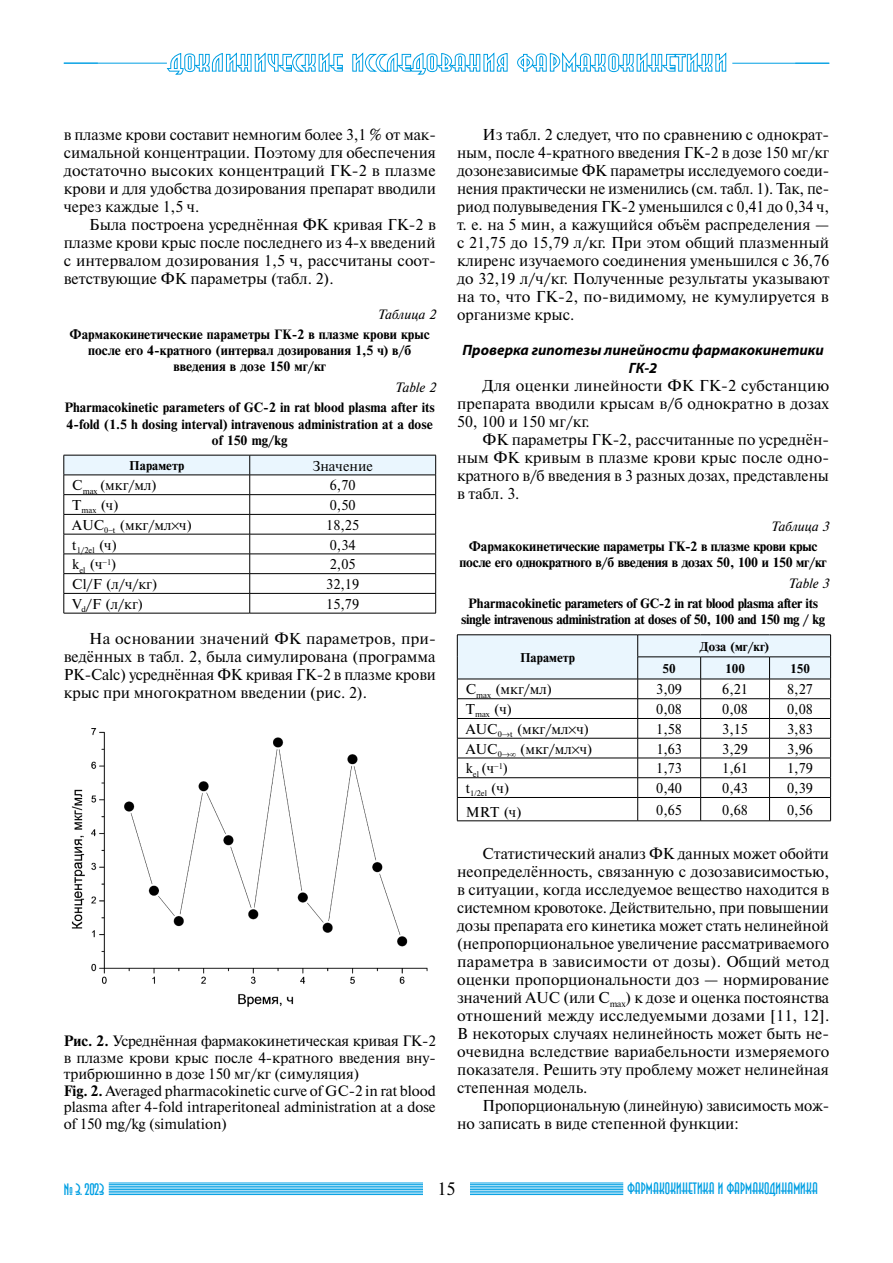
<style>
.page{position:relative;width:893px;height:1263px;background:#fff}
.page>*{position:absolute;margin:0;border:0;box-sizing:border-box;transform-origin:0 0}
.t1{font:18px "Newton C";color:#000}
.t2{font:16.5px "Anna C";color:#009fe3}
.t3{font:16.5px "Anna CTT";color:#009fe3}
.t4{font:15.75px/18px "Newton C";color:#000;text-align:justify}
.t5{font:15px/16.5px "Newton C";color:#000}
.t6{font:italic 700 15px/18px "Myriad Pro";color:#000;text-align:center}
.t7{font:14.25px "Newton C";color:#000}
.t8{font:700 13.5px/16.2px "Newton C";color:#000;text-align:center}
.t9{font:700 13.5px/16.2px "Newton C";letter-spacing:-.03em;color:#000;text-align:center}
.t10{font:700 13.5px/16.2px "Newton C";letter-spacing:-.02em;color:#000;text-align:center}
.t11{font:italic 13.5px "Newton C";color:#000}
.t12{font:700 12.75px "Newton C";color:#000}
.t13{font:8.25px "Newton C";color:#000}
.s1{font-weight:700}
</style>
<div class="page">
<hr style="left:109px;top:1182px;width:514px;height:1px;background:#009fe3">
<hr style="left:109px;top:1184px;width:514px;height:1px;background:#009fe3">
<hr style="left:109px;top:1186px;width:514px;height:1px;background:#009fe3">
<hr style="left:109px;top:1187px;width:514px;height:1px;background:#009fe3">
<hr style="left:109px;top:1189px;width:514px;height:1px;background:#009fe3">
<hr style="left:109px;top:1191px;width:514px;height:1px;background:#009fe3">
<hr style="left:109px;top:1192px;width:514px;height:1px;background:#009fe3">
<hr style="left:109px;top:1194px;width:514px;height:1px;background:#009fe3">
<div style="left:423px;top:1181px;width:46px;height:15px;background:#fff"></div>
<hr style="left:64px;top:63px;width:103px;height:1px;background:#009fe3">
<hr style="left:732px;top:63px;width:97px;height:1px;background:#009fe3">
<svg style="left:166px;top:52px;width:560px;height:23px"></svg>
<img style="left:71px;top:729px;width:357px;height:278px">
<hr style="left:64px;top:613px;width:186px;height:1px;background:#000">
<hr style="left:250px;top:613px;width:186px;height:1px;background:#000">
<hr style="left:457px;top:634px;width:181px;height:1px;background:#000">
<hr style="left:638px;top:634px;width:63px;height:1px;background:#000">
<hr style="left:701px;top:634px;width:68px;height:1px;background:#000">
<hr style="left:769px;top:634px;width:62px;height:1px;background:#000">
<svg style="left:64px;top:455px;width:372px;height:158px"></svg>
<svg style="left:457px;top:635px;width:374px;height:186px"></svg>
<p class="t4" style="left:64px;top:126px;width:374px">в плазме крови составит немногим более 3,1 % от мак&shy;симальной концентрации. Поэтому для обеспечения достаточно высоких концентраций ГК-2 в плазме крови и для удобства дозирования препарат вводили через каждые 1,5 ч.</p>
<p class="t4" style="left:64px;top:216px;width:374px;text-indent:26px">Была построена усреднённая ФК кривая ГК-2 в плазме крови крыс после последнего из 4-х введений с интервалом дозирования 1,5 ч, рассчитаны соот&shy;ветствующие ФК параметры (табл. 2).</p>
<p class="t11" style="left:377px;top:307px;width:60px">Таблица 2</p>
<p class="t8" style="left:70px;top:326px;width:362px">Фармакокинетические параметры ГК-2 в плазме крови крыс после его 4-кратного (интервал дозирования 1,5 ч) в/б введения в дозе 150 мг/кг</p>
<p class="t11" style="left:395px;top:380px;width:43px">Table 2</p>
<p class="t8" style="left:64px;top:399px;width:372px">Pharmacokinetic parameters of GC-2 in rat blood plasma after its<br>4-fold (1.5 h dosing interval) intravenous administration at a dose of 150 mg/kg</p>
<p class="t12" style="left:129px;top:458px;width:56px">Параметр</p>
<p class="t7" style="left:312px;top:458px;width:62px">Значение</p>
<p class="t7" style="left:72px;top:478px;width:86px">C<sub>max</sub> (мкг/мл)</p>
<p class="t7" style="left:330px;top:478px;width:27px">6,70</p>
<p class="t7" style="left:72px;top:497px;width:48px">Т<sub>max</sub> (ч)</p>
<p class="t7" style="left:330px;top:497px;width:27px">0,50</p>
<p class="t7" style="left:72px;top:517px;width:121px">АUС<sub>0</sub>−<sub>t</sub> (мкг/мл ч)</p>
<p class="t7" style="left:326px;top:517px;width:34px">18,25</p>
<p class="t13" style="left:72px;top:545px;width:46px"><sup>t</sup>1/2el <sup>(ч)</sup></p>
<p class="t7" style="left:330px;top:537px;width:27px">0,34</p>
<p class="t7" style="left:72px;top:557px;width:46px">k<sub>el</sub> (ч−<sup>1</sup>)</p>
<p class="t7" style="left:330px;top:557px;width:27px">2,05</p>
<p class="t7" style="left:72px;top:576px;width:87px">Cl/F (л/ч/кг)</p>
<p class="t7" style="left:326px;top:576px;width:34px">32,19</p>
<p class="t7" style="left:72px;top:596px;width:72px">V<sub>d</sub>/F (л/кг)</p>
<p class="t7" style="left:326px;top:596px;width:34px">15,79</p>
<p class="t4" style="left:64px;top:630px;width:374px;text-indent:26px">На основании значений ФК параметров, при&shy;ведённых в табл. 2, была симулирована (программа PK-Calc) усреднённая ФК кривая ГК-2 в плазме крови крыс при многократном введении (рис. 2).</p>
<p class="t5" style="left:64px;top:1033px;width:374px"><span class="s1">Рис. 2.</span> Усреднённая фармакокинетическая кривая ГК-2 в плазме крови крыс после 4-кратного введения вну&shy;трибрюшинно в дозе 150 мг/кг (симуляция)<br><span class="s1">Fig. 2.</span> Averaged pharmacokinetic curve of GC-2 in rat blood plasma after 4-fold intraperitoneal administration at a dose of 150 mg/kg (simulation)</p>
<p class="t4" style="left:457px;top:126px;width:374px;text-indent:26px">Из табл. 2 следует, что по сравнению с однократ&shy;ным, после 4-кратного введения ГК-2 в дозе 150 мг/кг дозонезависимые ФК параметры исследуемого соеди&shy;нения практически не изменились (см. табл. 1). Так, пе&shy;риод полувыведения ГК-2 уменьшился с 0,41 до 0,34 ч, т. е. на 5 мин, а кажущийся объём распределения — с 21,75 до 15,79 л/кг. При этом общий плазменный клиренс изучаемого соединения уменьшился с 36,76 до 32,19 л/ч/кг. Полученные результаты указывают на то, что ГК-2, по-видимому, не кумулируется в организме крыс.</p>
<p class="t6" style="left:462px;top:341px;width:363px">Проверка гипотезы линейности фармакокинетики<br>ГК-2</p>
<p class="t4" style="left:457px;top:377px;width:373px;text-indent:26px">Для оценки линейности ФК ГК-2 субстанцию препарата вводили крысам в/б однократно в дозах 50, 100 и 150 мг/кг.</p>
<p class="t4" style="left:457px;top:431px;width:374px;text-indent:26px">ФК параметры ГК-2, рассчитанные по усреднён&shy;ным ФК кривым в плазме крови крыс после одно&shy;кратного в/б введения в 3 разных дозах, представлены в табл. 3.</p>
<p class="t11" style="left:771px;top:519px;width:60px">Таблица 3</p>
<p class="t10" style="left:460px;top:538px;width:369px">Фармакокинетические параметры ГК-2 в плазме крови крыс после его однократного в/б введения в дозах 50, 100 и 150 мг/кг</p>
<p class="t11" style="left:788px;top:576px;width:43px">Table 3</p>
<p class="t9" style="left:461px;top:595px;width:365px">Pharmacokinetic parameters of GC-2 in rat blood plasma after its single intravenous administration at doses of 50, 100 and 150 mg / kg</p>
<p class="t12" style="left:520px;top:650px;width:56px">Параметр</p>
<p class="t12" style="left:700px;top:639px;width:70px">Доза (мг/кг)</p>
<p class="t12" style="left:663px;top:661px;width:15px">50</p>
<p class="t12" style="left:725px;top:661px;width:21px">100</p>
<p class="t12" style="left:790px;top:661px;width:21px">150</p>
<p class="t7" style="left:466px;top:682px;width:88px">C<sub>max</sub> (мкг/мл)</p>
<p class="t7" style="left:656px;top:682px;width:27px">3,09</p>
<p class="t7" style="left:722px;top:682px;width:27px">6,21</p>
<p class="t7" style="left:787px;top:682px;width:27px">8,27</p>
<p class="t7" style="left:466px;top:701px;width:48px">T<sub>max</sub> (ч)</p>
<p class="t7" style="left:656px;top:701px;width:27px">0,08</p>
<p class="t7" style="left:722px;top:701px;width:27px">0,08</p>
<p class="t7" style="left:787px;top:701px;width:27px">0,08</p>
<p class="t7" style="left:466px;top:721px;width:125px">AUC<sub>0</sub>→<sub>t</sub> (мкг/мл ч)</p>
<p class="t7" style="left:656px;top:721px;width:27px">1,58</p>
<p class="t7" style="left:722px;top:721px;width:27px">3,15</p>
<p class="t7" style="left:787px;top:721px;width:27px">3,83</p>
<p class="t7" style="left:466px;top:741px;width:128px">AUC<sub>0</sub>→∞ (мкг/мл ч)</p>
<p class="t7" style="left:656px;top:741px;width:27px">1,63</p>
<p class="t7" style="left:722px;top:741px;width:27px">3,29</p>
<p class="t7" style="left:787px;top:741px;width:27px">3,96</p>
<p class="t7" style="left:466px;top:761px;width:44px">k<sub>el</sub> (ч−<sup>1</sup>)</p>
<p class="t7" style="left:656px;top:761px;width:27px">1,73</p>
<p class="t7" style="left:722px;top:761px;width:27px">1,61</p>
<p class="t7" style="left:787px;top:761px;width:27px">1,79</p>
<p class="t7" style="left:466px;top:780px;width:45px">t <sub>el</sub> (ч)</p>
<p class="t7" style="left:656px;top:780px;width:27px">0,40</p>
<p class="t7" style="left:722px;top:780px;width:27px">0,43</p>
<p class="t7" style="left:787px;top:780px;width:27px">0,39</p>
<p class="t7" style="left:466px;top:804px;width:57px">MRT (ч)</p>
<p class="t7" style="left:656px;top:802px;width:27px">0,65</p>
<p class="t7" style="left:722px;top:802px;width:27px">0,68</p>
<p class="t7" style="left:787px;top:802px;width:27px">0,56</p>
<p class="t4" style="left:457px;top:845px;width:374px;text-indent:26px">Статистический анализ ФК данных может обойти неопределённость, связанную с дозозависимостью, в ситуации, когда исследуемое вещество находится в системном кровотоке. Действительно, при повышении дозы препарата его кинетика может стать нелинейной (непропорциональное увеличение рассматриваемого параметра в зависимости от дозы). Общий метод оценки пропорциональности доз — нормирование значений AUC (или С<sub>max</sub>) к дозе и оценка постоянства отношений между исследуемыми дозами [11, 12].<br>В некоторых случаях нелинейность может быть не&shy;очевидна вследствие вариабельности измеряемого показателя. Решить эту проблему может нелинейная степенная модель.</p>
<p class="t4" style="left:457px;top:1097px;width:374px;text-indent:26px">Пропорциональную (линейную) зависимость мож&shy;но записать в виде степенной функции:</p>
<p class="t3" style="left:64px;top:1181px;width:42px">¹ 3. 2023</p>
<p class="t1" style="left:437px;top:1179px;width:19px">15</p>
<p class="t2" style="left:627px;top:1181px;width:192px">ФАРМАКОКИНЕТИКА и фармАкодинамика</p>
</div>
